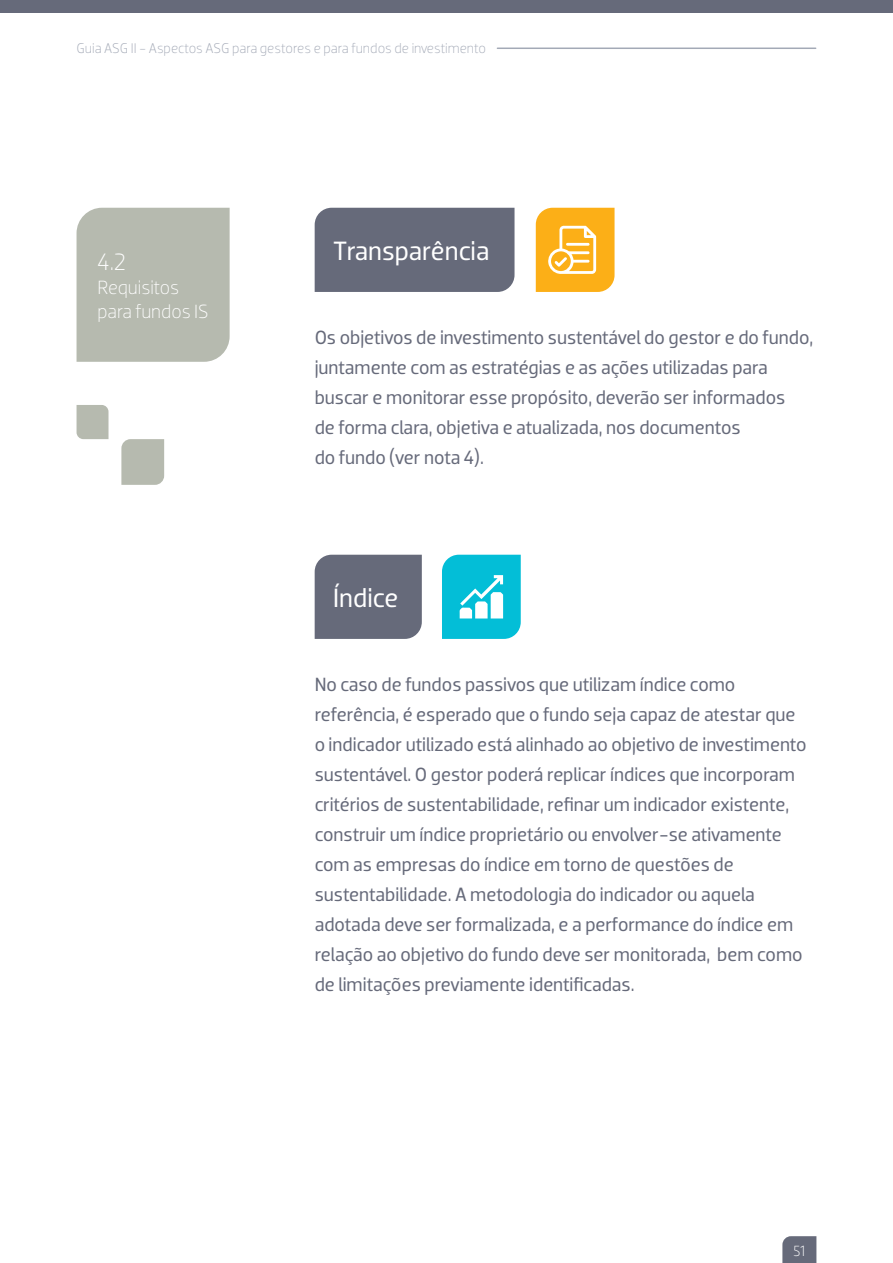
<style>
.page{position:relative;width:893px;height:1263px;background:#fff}
.page>*{position:absolute;margin:0;border:0;box-sizing:border-box;transform-origin:0 0}
.t1{font:27px "Dobra";color:#fff}
.t2{font:300 24px "Dobra";color:#fff}
.t3{font:19.5px/30px "Dobra";color:#666a7a}
.t4{font:300 19.5px/23.4px "Dobra";color:#fff}
.t5{font:300 15px "Dobra";color:#fff}
.t6{font:300 14.25px "Dobra";letter-spacing:-.005em;color:#a3a9b6}
</style>
<div class="page">
<hr style="left:497px;top:48px;width:319px;height:1px;background:#a3a9b6">
<svg style="left:782px;top:1236px;width:34px;height:27px"></svg>
<div style="left:315px;top:208px;width:199px;height:84px;background:#666a7a"></div>
<div style="left:315px;top:555px;width:107px;height:84px;background:#666a7a"></div>
<svg style="left:442px;top:555px;width:79px;height:84px"></svg>
<div style="left:0;top:0;width:893px;height:13px;background:#666a7a"></div>
<svg style="left:536px;top:208px;width:78px;height:84px"></svg>
<div style="left:77px;top:208px;width:153px;height:154px;background:#b6baaf"></div>
<svg style="left:121px;top:439px;width:43px;height:46px"></svg>
<svg style="left:77px;top:405px;width:31px;height:34px"></svg>
<p class="t6" style="left:77px;top:39px;width:411px">Guia ASG II - Aspectos ASG para gestores e para fundos de investimento</p>
<p class="t2" style="left:97px;top:248px;width:30px">4.2</p>
<p class="t4" style="left:97px;top:276px;width:113px">Requisitos para fundos IS</p>
<h1 class="t1" style="left:333px;top:235px;width:158px">Transparência</h1>
<p class="t3" style="left:315px;top:323px;width:500px">Os objetivos de investimento sustentável do gestor e do fundo, juntamente com as estratégias e as ações utilizadas para buscar e monitorar esse propósito, deverão ser informados<br>de forma clara, objetiva e atualizada, nos documentos<br>do fundo (ver nota 4).</p>
<h1 class="t1" style="left:333px;top:582px;width:67px">Índice</h1>
<p class="t3" style="left:315px;top:670px;width:493px">No caso de fundos passivos que utilizam índice como referência, é esperado que o fundo seja capaz de atestar que o indicador utilizado está alinhado ao objetivo de investimento sustentável. O gestor poderá replicar índices que incorporam critérios de sustentabilidade, refinar um indicador existente, construir um índice proprietário ou envolver-se ativamente com as empresas do índice em torno de questões de sustentabilidade. A metodologia do indicador ou aquela adotada deve ser formalizada, e a performance do índice em relação ao objetivo do fundo deve ser monitorada, bem como de limitações previamente identificadas.</p>
<p class="t5" style="left:793px;top:1242px;width:13px">51</p>
</div>
